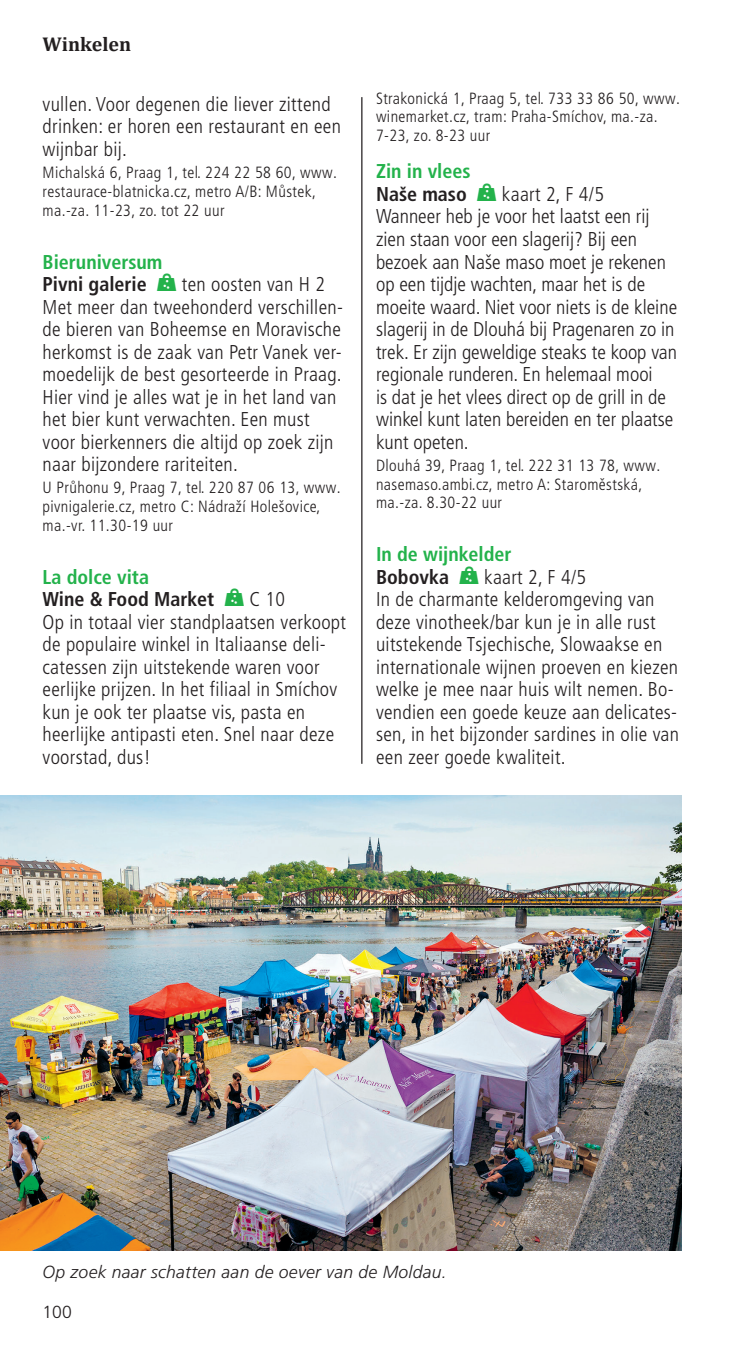
<style>
.page{position:relative;width:745px;height:1347px;background:#fff}
.page>*{position:absolute;margin:0;border:0;box-sizing:border-box;transform-origin:0 0}
.Grundtext_klein_GLR9{font:20px/22.5px "DM Frutiger LT Pro 47 Light Cn";letter-spacing:.015em;color:#231f20}
.POI_Schlagwort_Einka{font:20px "DM Frutiger LT Pro 67 Bold Cn";color:#23b24b}
.POI_Text_ersteZeile{font:20px "DM Frutiger LT Pro 67 Bold Cn";color:#231f20}
.POI_Text_ersteZeile-2{font:20px "DM Frutiger LT Pro 47 Light Cn";letter-spacing:.015em;color:#231f20}
.Kolumne{font:700 20px "Cambria";color:#231f20}
.Bildlegende{font:italic 300 17.5px "DM Frutiger LT Pro 46";letter-spacing:.015em;color:#231f20}
.Pagina{font:300 17.5px "DM Frutiger LT Pro 45";color:#231f20}
.Adresse_6_5pt{font:16.25px/18.8px "DM Frutiger LT Pro 47 Light Cn";letter-spacing:.025em;color:#231f20}
</style>
<div class="page">
<hr style="left:361px;top:97px;width:1px;height:667px;background:#231f20">
<img style="left:0;top:795px;width:680px;height:455px">
<p class="Kolumne" style="left:43px;top:30px;width:90px">Winkelen</p>
<p class="Grundtext_klein_GLR9" style="left:43px;top:93px;width:300px">vullen. Voor degenen die liever zittend drinken: er horen een restaurant en een wijnbar bij.</p>
<p class="Adresse_6_5pt" style="left:43px;top:163px;width:296px">Michalská 6, Praag 1, tel. 224 22 58 60, www. restaurace-blatnicka.cz, metro A/B: Můstek, ma.‑za. 11‑23, zo. tot 22 uur</p>
<p class="POI_Schlagwort_Einka" style="left:43px;top:250px;width:121px">Bieruniversum</p>
<p class="POI_Text_ersteZeile" style="left:43px;top:272px;width:106px">Pivni galerie</p>
<p class="POI_Text_ersteZeile-2" style="left:182px;top:273px;width:144px">ten oosten van H 2</p>
<p class="Grundtext_klein_GLR9" style="left:43px;top:295px;width:302px">Met meer dan tweehonderd verschillen&shy;de bieren van Boheemse en Moravische herkomst is de zaak van Petr Vanek ver&shy;moedelijk de best gesorteerde in Praag.<br>Hier vind je alles wat je in het land van het bier kunt verwachten. Een must voor bierkenners die altijd op zoek zijn naar bijzondere rariteiten.</p>
<p class="Adresse_6_5pt" style="left:43px;top:478px;width:299px">U Průhonu 9, Praag 7, tel. 220 87 06 13, www. pivnigalerie.cz, metro C: Nádraží Holešovice, ma.‑vr. 11.30‑19 uur</p>
<p class="POI_Schlagwort_Einka" style="left:43px;top:565px;width:108px">La dolce vita</p>
<p class="POI_Text_ersteZeile" style="left:43px;top:587px;width:173px">Wine &amp; Food Market</p>
<p class="POI_Text_ersteZeile-2" style="left:249px;top:588px;width:37px">C 10</p>
<p class="Grundtext_klein_GLR9" style="left:43px;top:610px;width:305px">Op in totaal vier standplaatsen verkoopt de populaire winkel in Italiaanse deli&shy;catessen zijn uitstekende waren voor eerlijke prijzen. In het filiaal in Smíchov kun je ook ter plaatse vis, pasta en heerlijke antipasti eten. Snel naar deze voorstad, dus!</p>
<p class="Adresse_6_5pt" style="left:376px;top:89px;width:305px">Strakonická 1, Praag 5, tel. 733 33 86 50, www. winemarket.cz, tram: Praha-Smíchov, ma.‑za.<br>7‑23, zo. 8‑23 uur</p>
<p class="POI_Schlagwort_Einka" style="left:376px;top:160px;width:96px">Zin in vlees</p>
<p class="POI_Text_ersteZeile" style="left:376px;top:182px;width:92px">Naše maso</p>
<p class="POI_Text_ersteZeile-2" style="left:501px;top:183px;width:103px">kaart 2, F 4/5</p>
<p class="Grundtext_klein_GLR9" style="left:376px;top:205px;width:302px">Wanneer heb je voor het laatst een rij zien staan voor een slagerij? Bij een bezoek aan Naše maso moet je rekenen op een tijdje wachten, maar het is de moeite waard. Niet voor niets is de kleine slagerij in de Dlouhá bij Pragenaren zo in trek. Er zijn geweldige steaks te koop van regionale runderen. En helemaal mooi<br>is dat je het vlees direct op de grill in de winkel kunt laten bereiden en ter plaatse kunt opeten.</p>
<p class="Adresse_6_5pt" style="left:376px;top:456px;width:285px">Dlouhá 39, Praag 1, tel. 222 31 13 78, www. nasemaso.ambi.cz, metro A: Staroměstská, ma.‑za. 8.30‑22 uur</p>
<p class="POI_Schlagwort_Einka" style="left:376px;top:542px;width:137px">In de wijnkelder</p>
<p class="POI_Text_ersteZeile" style="left:376px;top:565px;width:74px">Bobovka</p>
<p class="POI_Text_ersteZeile-2" style="left:484px;top:565px;width:103px">kaart 2, F 4/5</p>
<p class="Grundtext_klein_GLR9" style="left:376px;top:588px;width:304px">In de charmante kelderomgeving van deze vinotheek/bar kun je in alle rust uitstekende Tsjechische, Slowaakse en internationale wijnen proeven en kiezen welke je mee naar huis wilt nemen. Bo&shy;vendien een goede keuze aan delicates&shy;sen, in het bijzonder sardines in olie van een zeer goede kwaliteit.</p>
<p class="Bildlegende" style="left:43px;top:1261px;width:405px">Op zoek naar schatten aan de oever van de Moldau.</p>
<p class="Pagina" style="left:43px;top:1301px;width:31px">100</p>
</div>
